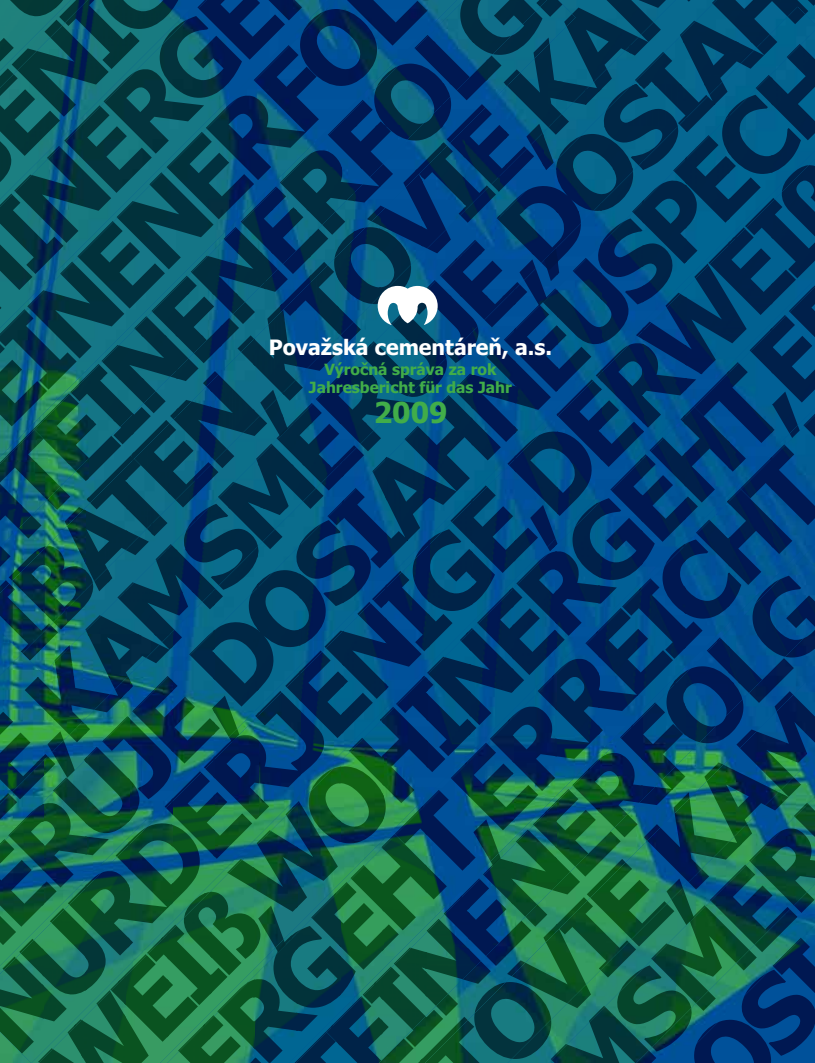
<style>
.page{position:relative;width:815px;height:1063px;background:#fff}
.page>*{position:absolute;margin:0;border:0;box-sizing:border-box;transform-origin:0 0}
.t1{font:700 29px "Tahoma";color:#41ad49}
.t2{font:700 21.25px "Tahoma";color:#fff}
.t3{font:700 15.5px/17.8px "Tahoma";color:#41ad49;text-align:center}
</style>
<div class="page">
<img style="left:629px;top:0;width:62px;height:7px">
<img style="left:576px;top:7px;width:239px;height:144px">
<img style="left:0;top:974px;width:31px;height:46px">
<img style="left:0;top:151px;width:815px;height:823px">
<img style="left:1px;top:938px;width:30px;height:33px">
<img style="left:31px;top:279px;width:784px;height:741px">
<img style="left:160px;top:408px;width:655px;height:612px">
<img style="left:289px;top:552px;width:514px;height:468px">
<img style="left:0;top:0;width:576px;height:593px">
<img style="left:502px;top:13px;width:74px;height:72px">
<img style="left:464px;top:103px;width:22px;height:49px">
<svg style="left:504px;top:84px;width:5px;height:3px"></svg>
<img style="left:88px;top:464px;width:46px;height:40px">
<img style="left:44px;top:496px;width:45px;height:54px">
<img style="left:0;top:546px;width:45px;height:47px">
<img style="left:0;top:0;width:464px;height:464px">
<img style="left:379px;top:627px;width:436px;height:393px">
<img style="left:416px;top:691px;width:378px;height:329px">
<img style="left:508px;top:756px;width:307px;height:264px">
<img style="left:510px;top:776px;width:292px;height:244px">
<img style="left:550px;top:965px;width:86px;height:55px">
<img style="left:636px;top:884px;width:179px;height:136px">
<img style="left:636px;top:965px;width:56px;height:55px">
<img style="left:0;top:1020px;width:815px;height:43px">
<svg style="left:378px;top:286px;width:60px;height:39px"></svg>
<h2 class="t2" style="left:269px;top:339px;width:285px">Považská cementáreň, a.s.</h2>
<p class="t3" style="left:309px;top:362px;width:204px">Výročná správa za rok<br>Jahresbericht für das Jahr</p>
<h1 class="t1" style="left:374px;top:401px;width:75px">2009</h1>
</div>
